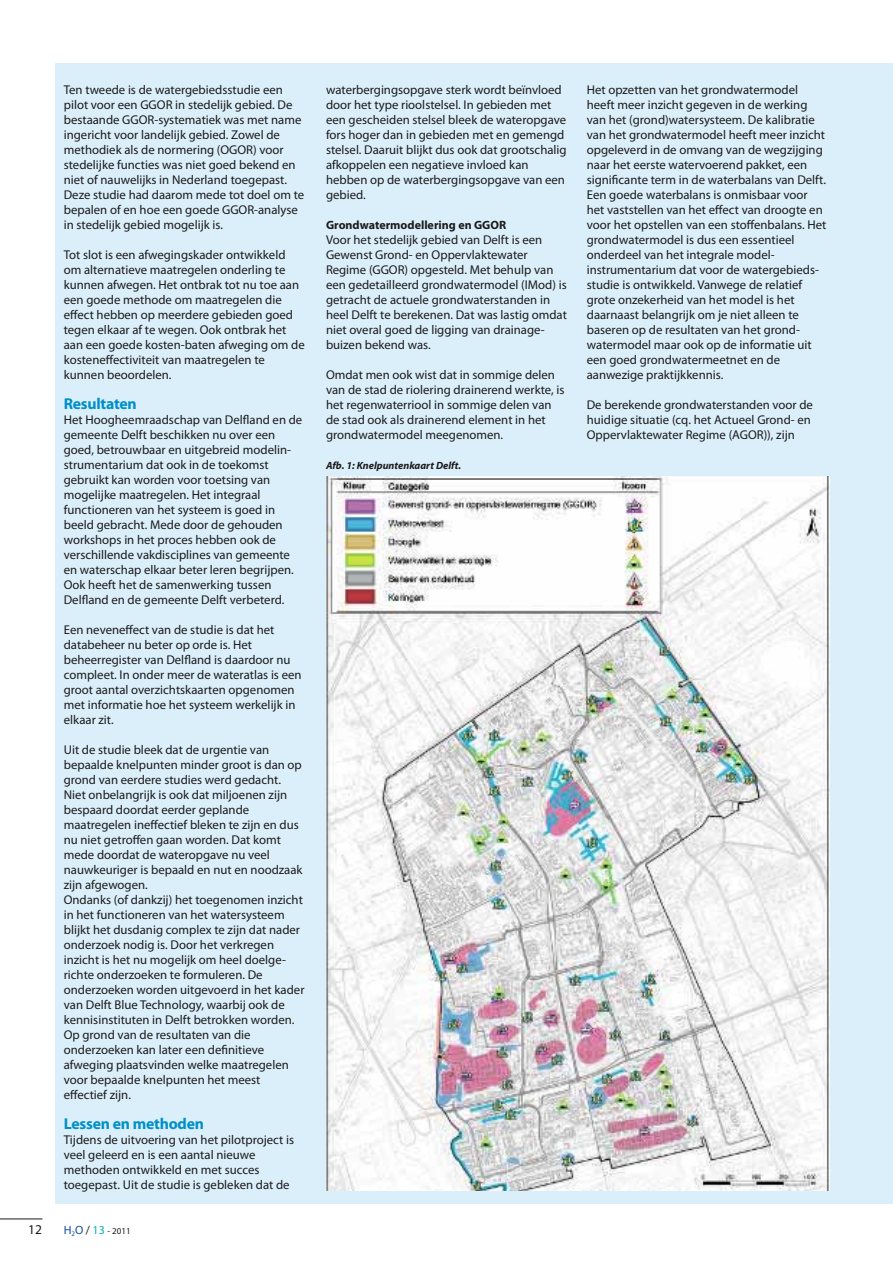
<style>
.page{position:relative;width:893px;height:1263px;background:#fff}
.page>*{position:absolute;margin:0;border:0;box-sizing:border-box;transform-origin:0 0}
.t1{font:700 15.75px "Myriad Pro";letter-spacing:-.015em;color:#008fc8}
.t2{font:13.5px "Myriad Pro";color:#1c1a1b}
.t3{font:12.75px/15px "Myriad Pro";color:#1c1a1b}
.t4{font:700 12px "Myriad Pro";color:#1c1a1b}
.t5{font:italic 700 10.5px "Myriad Pro";color:#1c1a1b}
.t6{font:9px "Myriad Pro";color:#1c1a1b}
.s1{font-size:12px;color:#184d9e}
.s2{font-size:12px}
.s3{font-size:12px;color:#00b0b8}
</style>
<div class="page">
<div style="left:55px;top:64px;width:838px;height:1140px;background:#daeffa"></div>
<img style="left:326px;top:476px;width:503px;height:715px">
<hr style="left:0;top:1219px;width:43px;height:1px;background:#1c1a1b">
<p class="t3" style="left:64px;top:83px;width:242px">Ten tweede is de watergebiedsstudie een pilot voor een GGOR in stedelijk gebied. De bestaande GGOR-systematiek was met name ingericht voor landelijk gebied. Zowel de methodiek als de normering (OGOR) voor stedelijke functies was niet goed bekend en niet of nauwelijks in Nederland toegepast.<br>Deze studie had daarom mede tot doel om te bepalen of en hoe een goede GGOR-analyse in stedelijk gebied mogelijk is.</p>
<p class="t3" style="left:64px;top:248px;width:242px">Tot slot is een afwegingskader ontwikkeld om alternatieve maatregelen onderling te kunnen afwegen. Het ontbrak tot nu toe aan een goede methode om maatregelen die effect hebben op meerdere gebieden goed tegen elkaar af te wegen. Ook ontbrak het aan een goede kosten-baten afweging om de kosteneffectiviteit van maatregelen te kunnen beoordelen.</p>
<p class="t1" style="left:64px;top:398px;width:75px">Resultaten</p>
<p class="t3" style="left:64px;top:413px;width:240px">Het Hoogheemraadschap van Delfland en de gemeente Delft beschikken nu over een goed, betrouwbaar en uitgebreid modelin&shy;strumentarium dat ook in de toekomst gebruikt kan worden voor toetsing van mogelijke maatregelen. Het integraal functioneren van het systeem is goed in beeld gebracht. Mede door de gehouden workshops in het proces hebben ook de verschillende vakdisciplines van gemeente en waterschap elkaar beter leren begrijpen.<br>Ook heeft het de samenwerking tussen Delfland en de gemeente Delft verbeterd.</p>
<p class="t3" style="left:64px;top:623px;width:239px">Een neveneffect van de studie is dat het databeheer nu beter op orde is. Het beheerregister van Delfland is daardoor nu compleet. In onder meer de wateratlas is een groot aantal overzichtskaarten opgenomen met informatie hoe het systeem werkelijk in elkaar zit.</p>
<p class="t3" style="left:64px;top:743px;width:242px">Uit de studie bleek dat de urgentie van bepaalde knelpunten minder groot is dan op grond van eerdere studies werd gedacht.<br>Niet onbelangrijk is ook dat miljoenen zijn bespaard doordat eerder geplande maatregelen ineffectief bleken te zijn en dus nu niet getroffen gaan worden. Dat komt mede doordat de wateropgave nu veel nauwkeuriger is bepaald en nut en noodzaak zijn afgewogen.<br>Ondanks (of dankzij) het toegenomen inzicht in het functioneren van het watersysteem blijkt het dusdanig complex te zijn dat nader onderzoek nodig is. Door het verkregen inzicht is het nu mogelijk om heel doelge&shy;richte onderzoeken te formuleren. De onderzoeken worden uitgevoerd in het kader van Delft Blue Technology, waarbij ook de kennisinstituten in Delft betrokken worden.<br>Op grond van de resultaten van die onderzoeken kan later een definitieve afweging plaatsvinden welke maatregelen voor bepaalde knelpunten het meest effectief zijn.</p>
<p class="t1" style="left:64px;top:1118px;width:142px">Lessen en methoden</p>
<p class="t3" style="left:64px;top:1133px;width:232px">Tijdens de uitvoering van het pilotproject is veel geleerd en is een aantal nieuwe methoden ontwikkeld en met succes toegepast. Uit de studie is gebleken dat de</p>
<p class="t2" style="left:28px;top:1224px;width:15px">12</p>
<p class="t6" style="left:64px;top:1227px;width:68px"><span class="s1">H</span><sub>2</sub><span class="s1">O</span> <span class="s2">/</span> <span class="s3">13</span> - 2011</p>
<p class="t3" style="left:326px;top:83px;width:242px">waterbergingsopgave sterk wordt beïnvloed door het type rioolstelsel. In gebieden met een gescheiden stelsel bleek de wateropgave fors hoger dan in gebieden met en gemengd stelsel. Daaruit blijkt dus ook dat grootschalig afkoppelen een negatieve invloed kan hebben op de waterbergingsopgave van een gebied.</p>
<p class="t4" style="left:326px;top:220px;width:182px">Grondwatermodellering en GGOR</p>
<p class="t3" style="left:326px;top:233px;width:242px">Voor het stedelijk gebied van Delft is een Gewenst Grond- en Oppervlaktewater Regime (GGOR) opgesteld. Met behulp van een gedetailleerd grondwatermodel (IMod) is getracht de actuele grondwaterstanden in heel Delft te berekenen. Dat was lastig omdat niet overal goed de ligging van drainage&shy;buizen bekend was.</p>
<p class="t3" style="left:326px;top:368px;width:240px">Omdat men ook wist dat in sommige delen van de stad de riolering drainerend werkte, is het regenwaterriool in sommige delen van de stad ook als drainerend element in het grondwatermodel meegenomen.</p>
<p class="t5" style="left:326px;top:461px;width:137px">Afb. 1: Knelpuntenkaart Delft.</p>
<p class="t3" style="left:587px;top:83px;width:241px">Het opzetten van het grondwatermodel heeft meer inzicht gegeven in de werking van het (grond)watersysteem. De kalibratie van het grondwatermodel heeft meer inzicht opgeleverd in de omvang van de wegzijging naar het eerste watervoerend pakket, een significante term in de waterbalans van Delft.<br>Een goede waterbalans is onmisbaar voor het vaststellen van het effect van droogte en voor het opstellen van een stoffenbalans. Het grondwatermodel is dus een essentieel onderdeel van het integrale model&shy;instrumentarium dat voor de watergebieds&shy;studie is ontwikkeld. Vanwege de relatief grote onzekerheid van het model is het daarnaast belangrijk om je niet alleen te baseren op de resultaten van het grond&shy;watermodel maar ook op de informatie uit een goed grondwatermeetnet en de aanwezige praktijkkennis.</p>
<p class="t3" style="left:587px;top:398px;width:228px">De berekende grondwaterstanden voor de huidige situatie (cq. het Actueel Grond- en<br>Oppervlaktewater Regime (AGOR)), zijn</p>
</div>
